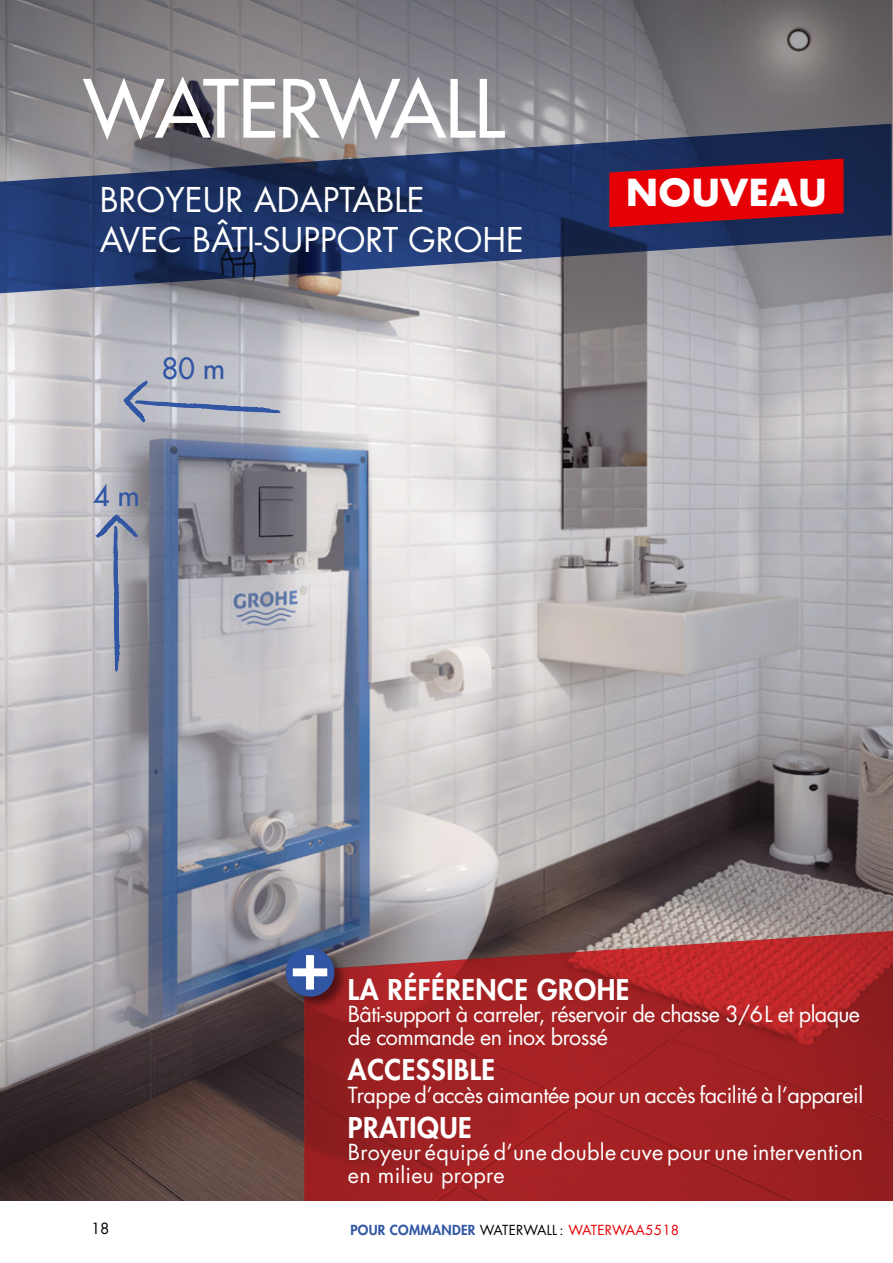
<style>
.page{position:relative;width:893px;height:1263px;background:#fff}
.page>*{position:absolute;margin:0;border:0;box-sizing:border-box;transform-origin:0 0}
.t1{font:500 78px "Futura Std";letter-spacing:-.01em;color:#fff}
.t2{font:700 36.15px "Futura Std";letter-spacing:.02em;color:#fff}
.t3{font:33.15px/39.9px "Futura Std";color:#fff}
.t4{font:500 28.5px "Futura Std";color:#3156a4}
.t5{font:800 27.75px "Futura Std";letter-spacing:.02em;color:#fff}
.t6{font:21.6px/22.5px "Futura Std";letter-spacing:-.02em;color:#fff}
.t7{font:21.6px/22.5px "Futura Std";letter-spacing:.01em;color:#fff}
.t8{font:15px "Futura Std";color:#000}
.t9{font:800 13.5px "Futura Std";letter-spacing:.02em;color:#3156a4}
.s1{font-weight:400;color:#000}
.s2{font-weight:400;color:#e60005}
</style>
<div class="page">
<img style="left:0;top:0;width:893px;height:1201px">
<svg style="left:0;top:0;width:891px;height:356px"></svg>
<svg style="left:118px;top:370px;width:208px;height:68px"></svg>
<svg style="left:64px;top:465px;width:98px;height:249px"></svg>
<svg style="left:304px;top:931px;width:589px;height:270px;fill:#a22123"></svg>
<div style="left:284px;top:946px;width:64px;height:64px;background:#000;opacity:.5"></div>
<div style="left:286px;top:948px;width:48px;height:49px;background:#3156a4;border-radius:50%"></div>
<svg style="left:293px;top:955px;width:34px;height:34px"></svg>
<svg style="left:609px;top:159px;width:235px;height:68px"></svg>
<h1 class="t1" style="left:84px;top:60px;width:422px">WATERWALL</h1>
<h3 class="t3" style="left:100px;top:181px;width:426px">BROYEUR ADAPTABLE<br>AVEC BÂTI-SUPPORT GROHE</h3>
<h3 class="t4" style="left:162px;top:351px;width:65px">80 m</h3>
<h3 class="t4" style="left:93px;top:477px;width:48px">4 m</h3>
<h2 class="t2" style="left:626px;top:168px;width:202px">NOUVEAU</h2>
<p class="t8" style="left:91px;top:1219px;width:20px">18</p>
<p class="t5" style="left:348px;top:972px;width:283px">LA RÉFÉRENCE GROHE</p>
<p class="t6" style="left:348px;top:1003px;width:514px">Bâti-support à carreler, réservoir de chasse 3/6L et plaque de commande en inox brossé</p>
<p class="t5" style="left:348px;top:1052px;width:149px">ACCESSIBLE</p>
<p class="t6" style="left:348px;top:1084px;width:517px">Trappe d’accès aimantée pour un accès facilité à l’appareil</p>
<p class="t5" style="left:348px;top:1110px;width:125px">PRATIQUE</p>
<p class="t7" style="left:348px;top:1141px;width:517px">Broyeur équipé d’une double cuve pour une intervention en milieu propre</p>
<p class="t9" style="left:350px;top:1221px;width:330px">POUR COMMANDER <span class="s1">WATERWALL:</span> <span class="s2">WATERWAA5518</span></p>
</div>
